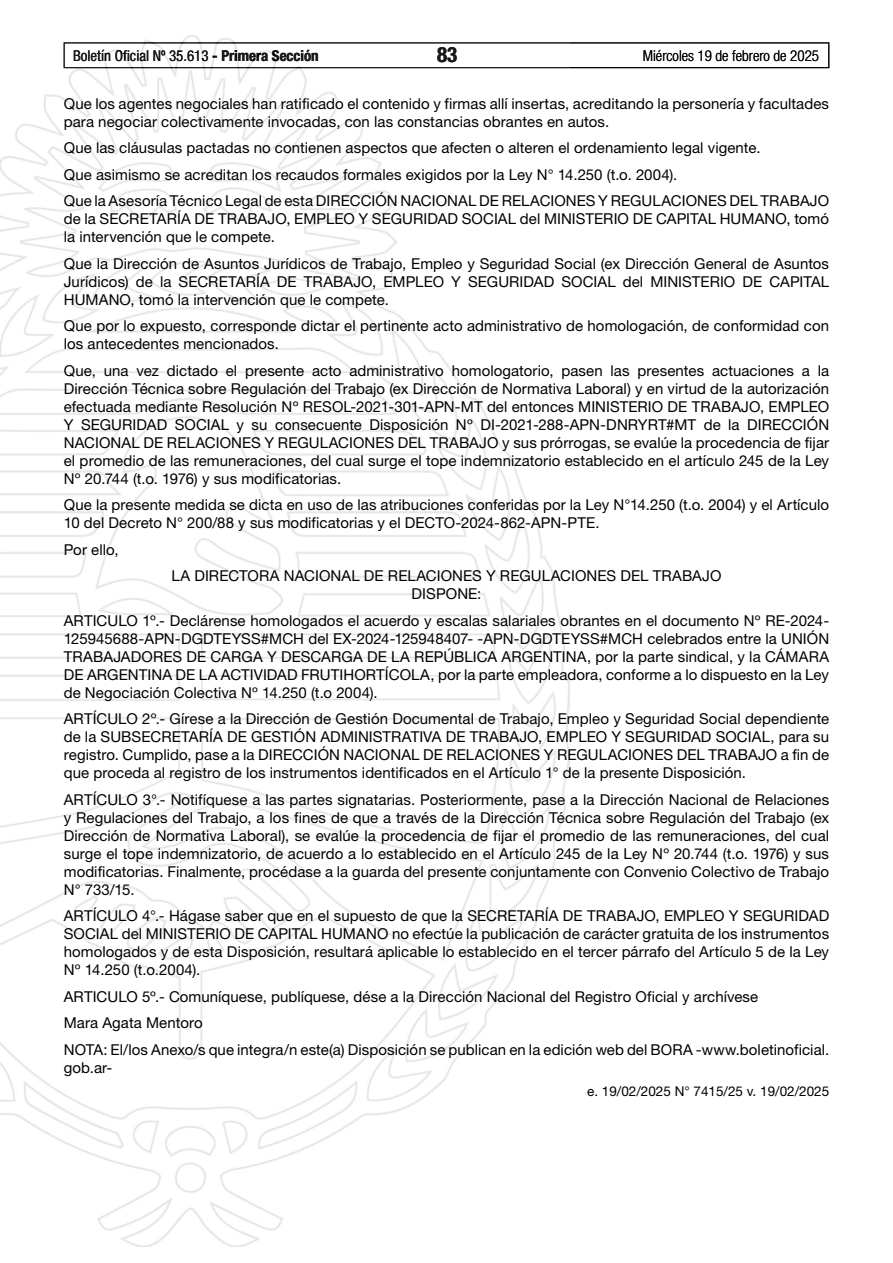
<style>
.page{position:relative;width:893px;height:1263px;background:#fff}
.page>*{position:absolute;margin:0;border:0;box-sizing:border-box;transform-origin:0 0}
.t1{font:700 condensed 21px "Helvetica Neue LT Std";color:#000}
.t2{font:15px/18px "Helvetica Neue LT Std";letter-spacing:.005em;color:#000}
.t3{font:condensed 15px "Helvetica Neue LT Std";color:#000}
.t4{font:300 condensed 15px "Helvetica Neue LT Std";color:#000}
.t5{font:13.5px "Helvetica Neue LT Std";color:#000}
.s1{font-weight:700}
</style>
<div class="page">
<div style="left:64px;top:43px;width:765px;height:25px;border:1px solid #000"></div>
<img style="left:0;top:35px;width:569px;height:1211px">
<p class="t3" style="left:73px;top:47px;width:247px">Boletín Oficial Nº 35.613 <span class="s1">- Primera Sección</span></p>
<h1 class="t1" style="left:437px;top:42px;width:22px">83</h1>
<p class="t4" style="left:643px;top:47px;width:178px">Miércoles 19 de febrero de 2025</p>
<p class="t2" style="left:64px;top:94px;width:767px">Que los agentes negociales han ratificado el contenido y firmas allí insertas, acreditando la personería y facultades para negociar colectivamente invocadas, con las constancias obrantes en autos.</p>
<p class="t2" style="left:64px;top:134px;width:767px;line-height:26.5px">Que las cláusulas pactadas no contienen aspectos que afecten o alteren el ordenamiento legal vigente.<br>Que asimismo se acreditan los recaudos formales exigidos por la Ley N° 14.250 (t.o. 2004).<br>Que la Asesoría Técnico Legal de esta DIRECCIÓN NACIONAL DE RELACIONES Y REGULACIONES DEL TRABAJO</p>
<p class="t2" style="left:64px;top:209px;width:767px">de la SECRETARÍA DE TRABAJO, EMPLEO Y SEGURIDAD SOCIAL del MINISTERIO DE CAPITAL HUMANO, tomó la intervención que le compete.</p>
<p class="t2" style="left:64px;top:254px;width:767px;text-align:justify">Que la Dirección de Asuntos Jurídicos de Trabajo, Empleo y Seguridad Social (ex Dirección General de Asuntos Jurídicos) de la SECRETARÍA DE TRABAJO, EMPLEO Y SEGURIDAD SOCIAL del MINISTERIO DE CAPITAL HUMANO, tomó la intervención que le compete.</p>
<p class="t2" style="left:64px;top:316px;width:767px">Que por lo expuesto, corresponde dictar el pertinente acto administrativo de homologación, de conformidad con los antecedentes mencionados.</p>
<p class="t2" style="left:64px;top:361px;width:767px;text-align:justify">Que, una vez dictado el presente acto administrativo homologatorio, pasen las presentes actuaciones a la Dirección Técnica sobre Regulación del Trabajo (ex Dirección de Normativa Laboral) y en virtud de la autorización efectuada mediante Resolución Nº RESOL-2021-301-APN-MT del entonces MINISTERIO DE TRABAJO, EMPLEO Y SEGURIDAD SOCIAL y su consecuente Disposición Nº DI-2021-288-APN-DNRYRT#MT de la DIRECCIÓN NACIONAL DE RELACIONES Y REGULACIONES DEL TRABAJO y sus prórrogas, se evalúe la procedencia de fijar el promedio de las remuneraciones, del cual surge el tope indemnizatorio establecido en el artículo 245 de la Ley Nº 20.744 (t.o. 1976) y sus modificatorias.</p>
<p class="t2" style="left:64px;top:496px;width:767px">Que la presente medida se dicta en uso de las atribuciones conferidas por la Ley N°14.250 (t.o. 2004) y el Artículo<br>10 del Decreto N° 200/88 y sus modificatorias y el DECTO-2024-862-APN-PTE.</p>
<p class="t2" style="left:64px;top:540px;width:56px">Por ello,</p>
<p class="t2" style="left:171px;top:567px;width:552px;text-align:center">LA DIRECTORA NACIONAL DE RELACIONES Y REGULACIONES DEL TRABAJO<br>DISPONE:</p>
<p class="t2" style="left:64px;top:611px;width:767px;text-align:justify">ARTICULO 1º.- Declárense homologados el acuerdo y escalas salariales obrantes en el documento Nº RE-2024- 125945688-APN-DGDTEYSS#MCH del EX-2024-125948407- -APN-DGDTEYSS#MCH celebrados entre la UNIÓN TRABAJADORES DE CARGA Y DESCARGA DE LA REPÚBLICA ARGENTINA, por la parte sindical, y la CÁMARA DE ARGENTINA DE LA ACTIVIDAD FRUTIHORTÍCOLA, por la parte empleadora, conforme a lo dispuesto en la Ley de Negociación Colectiva Nº 14.250 (t.o 2004).</p>
<p class="t2" style="left:64px;top:710px;width:767px;text-align:justify">ARTÍCULO 2º.- Gírese a la Dirección de Gestión Documental de Trabajo, Empleo y Seguridad Social dependiente de la SUBSECRETARÍA DE GESTIÓN ADMINISTRATIVA DE TRABAJO, EMPLEO Y SEGURIDAD SOCIAL, para su registro. Cumplido, pase a la DIRECCIÓN NACIONAL DE RELACIONES Y REGULACIONES DEL TRABAJO a fin de que proceda al registro de los instrumentos identificados en el Artículo 1° de la presente Disposición.</p>
<p class="t2" style="left:64px;top:790px;width:767px;text-align:justify">ARTÍCULO 3°.- Notifíquese a las partes signatarias. Posteriormente, pase a la Dirección Nacional de Relaciones y Regulaciones del Trabajo, a los fines de que a través de la Dirección Técnica sobre Regulación del Trabajo (ex Dirección de Normativa Laboral), se evalúe la procedencia de fijar el promedio de las remuneraciones, del cual surge el tope indemnizatorio, de acuerdo a lo establecido en el Artículo 245 de la Ley Nº 20.744 (t.o. 1976) y sus modificatorias. Finalmente, procédase a la guarda del presente conjuntamente con Convenio Colectivo de Trabajo N° 733/15.</p>
<p class="t2" style="left:64px;top:907px;width:767px;text-align:justify">ARTÍCULO 4°.- Hágase saber que en el supuesto de que la SECRETARÍA DE TRABAJO, EMPLEO Y SEGURIDAD SOCIAL del MINISTERIO DE CAPITAL HUMANO no efectúe la publicación de carácter gratuita de los instrumentos homologados y de esta Disposición, resultará aplicable lo establecido en el tercer párrafo del Artículo 5 de la Ley Nº 14.250 (t.o.2004).</p>
<p class="t2" style="left:64px;top:983px;width:767px;line-height:26.5px">ARTICULO 5º.- Comuníquese, publíquese, dése a la Dirección Nacional del Registro Oficial y archívese<br>Mara Agata Mentoro<br>NOTA: El/los Anexo/s que integra/n este(a) Disposición se publican en la edición web del BORA -www.boletinoficial.</p>
<p class="t2" style="left:64px;top:1058px;width:50px">gob.ar-</p>
<p class="t5" style="left:587px;top:1083px;width:244px">e. 19/02/2025 N° 7415/25 v. 19/02/2025</p>
</div>
